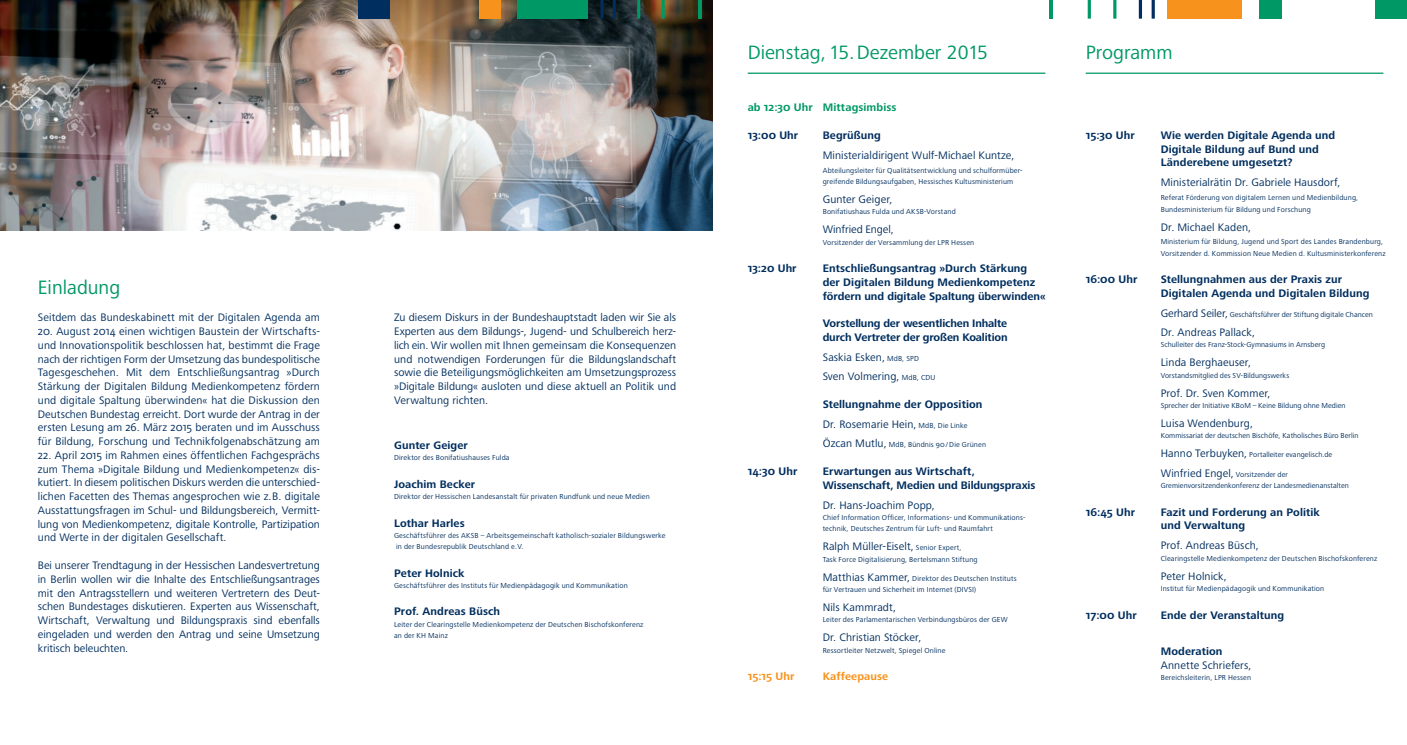
<style>
.page{position:relative;width:1407px;height:745px;background:#fff}
.page>*{position:absolute;margin:0;border:0;box-sizing:border-box;transform-origin:0 0}
.t1{font:20px "Frutiger Next Pro";color:#009864}
.t2{font:11.25px/13.8px "Frutiger Next Pro";letter-spacing:.005em;color:#002e5e;text-align:justify}
.t3{font:700 11.25px/13.8px "Frutiger Next Pro";letter-spacing:.005em;color:#002e5e}
.t4{font:700 11.25px "Frutiger Next Pro";letter-spacing:.005em;color:#009864}
.t5{font:700 11.25px "Frutiger Next Pro";letter-spacing:.005em;color:#f7931d}
.t6{font:7.5px/11.2px "Frutiger Next Pro";letter-spacing:.02em;color:#002e5e}
.s1{font-size:7.5px}
.s2{font-weight:400}
.s3{font-weight:400;font-size:7.5px}
.s4{font-size:11.25px}
</style>
<div class="page">
<hr style="left:748px;top:73px;width:297px;height:1px;background:#009864">
<img style="left:0;top:0;width:712px;height:230px">
<hr style="left:1085px;top:73px;width:298px;height:1px;background:#009864">
<hr style="left:1049px;top:0;width:3px;height:19px;background:#009864">
<svg style="left:1087px;top:0;width:4px;height:19px"></svg>
<hr style="left:1113px;top:0;width:3px;height:19px;background:#009864">
<hr style="left:1139px;top:0;width:3px;height:19px;background:#002e5e">
<svg style="left:1151px;top:0;width:4px;height:19px"></svg>
<div style="left:1168px;top:0;width:74px;height:19px;background:#f7931d"></div>
<div style="left:1258px;top:0;width:23px;height:19px;background:#009864"></div>
<div style="left:1376px;top:0;width:31px;height:19px;background:#009864"></div>
<hr style="left:699px;top:0;width:3px;height:19px;background:#009864">
<hr style="left:662px;top:0;width:3px;height:19px;background:#009864">
<hr style="left:637px;top:0;width:3px;height:19px;background:#009864">
<hr style="left:613px;top:0;width:3px;height:19px;background:#002e5e">
<hr style="left:600px;top:0;width:3px;height:19px;background:#002e5e">
<div style="left:517px;top:0;width:71px;height:19px;background:#009864"></div>
<div style="left:479px;top:0;width:22px;height:19px;background:#f7931d"></div>
<div style="left:358px;top:0;width:31px;height:19px;background:#002e5e"></div>
<h1 class="t1" style="left:38px;top:275px;width:84px">Einladung</h1>
<p class="t2" style="left:38px;top:310px;width:284px">Seitdem das Bundeskabinett mit der Digitalen Agenda am</p>
<p class="t2" style="left:38px;top:324px;width:284px">20. August 2014 einen wichtigen Baustein der Wirtschafts&shy;und Innovationspolitik beschlossen hat, bestimmt die Frage nach der richtigen Form der Umsetzung das bundespolitische Tagesgeschehen. Mit dem Entschließungsantrag »Durch Stärkung der Digitalen Bildung Medienkompetenz fördern und digitale Spaltung überwinden« hat die Diskussion den Deutschen Bundestag erreicht. Dort wurde der Antrag in der ersten Lesung am 26. März 2015 beraten und im Ausschuss für Bildung, Forschung und Technikfolgenabschätzung am</p>
<p class="t2" style="left:38px;top:448px;width:284px">22. April 2015 im Rahmen eines öffentlichen Fachgesprächs zum Thema »Digitale Bildung und Medienkompetenz« dis&shy;kutiert. In diesem politischen Diskurs werden die unterschied&shy;lichen Facetten des Themas angesprochen wie z. B. digitale Ausstattungsfragen im Schul- und Bildungsbereich, Vermitt&shy;lung von Medienkompetenz, digitale Kontrolle, Partizipation und Werte in der digitalen Gesellschaft.</p>
<p class="t2" style="left:38px;top:558px;width:284px">Bei unserer Trendtagung in der Hessischen Landesvertretung in Berlin wollen wir die Inhalte des Entschließungsantrages mit den Antragsstellern und weiteren Vertretern des Deut&shy;schen Bundestages diskutieren. Experten aus Wissenschaft, Wirtschaft, Verwaltung und Bildungspraxis sind ebenfalls eingeladen und werden den Antrag und seine Umsetzung kritisch beleuchten.</p>
<p class="t2" style="left:394px;top:310px;width:284px">Zu diesem Diskurs in der Bundeshauptstadt laden wir Sie als Experten aus dem Bildungs-, Jugend- und Schulbereich herz&shy;lich ein. Wir wollen mit Ihnen gemeinsam die Konsequenzen und notwendigen Forderungen für die Bildungslandschaft sowie die Beteiligungsmöglichkeiten am Umsetzungsprozess »Digitale Bildung« ausloten und diese aktuell an Politik und Verwaltung richten.</p>
<p class="t3" style="left:394px;top:438px;width:75px">Gunter Geiger</p>
<p class="t6" style="left:394px;top:452px;width:117px">Direktor des Bonifatiushauses Fulda</p>
<p class="t3" style="left:394px;top:477px;width:83px">Joachim Becker</p>
<p class="t6" style="left:394px;top:490px;width:257px">Direktor der Hessischen Landesanstalt für privaten Rundfunk und neue Medien</p>
<p class="t3" style="left:394px;top:515px;width:72px">Lothar Harles</p>
<p class="t6" style="left:394px;top:529px;width:273px">Geschäftsführer des AKSB – Arbeitsgemeinschaft katholisch-sozialer Bildungswerke in der Bundesrepublik Deutschland e. V.</p>
<p class="t3" style="left:394px;top:565px;width:72px">Peter Holnick</p>
<p class="t6" style="left:394px;top:579px;width:235px">Geschäftsführer des Instituts für Medienpädagogik und Kommunikation</p>
<p class="t3" style="left:394px;top:604px;width:108px">Prof. Andreas Büsch</p>
<p class="t6" style="left:394px;top:618px;width:251px">Leiter der Clearingstelle Medienkompetenz der Deutschen Bischofskonferenz an der KH Mainz</p>
<h1 class="t1" style="left:748px;top:41px;width:242px">Dienstag, 15. Dezember 2015</h1>
<p class="t4" style="left:748px;top:101px;width:150px">ab 12:30 Uhr Mittagsimbiss</p>
<p class="t3" style="left:748px;top:128px;width:52px">13:00 Uhr</p>
<p class="t3" style="left:823px;top:128px;width:60px">Begrüßung</p>
<p class="t2" style="left:823px;top:148px;width:193px">Ministerialdirigent Wulf-Michael Kuntze,</p>
<p class="t6" style="left:823px;top:164px;width:201px">Abteilungsleiter für Qualitätsentwicklung und schulformüber&shy;greifende Bildungsaufgaben, Hessisches Kultusministerium</p>
<p class="t2" style="left:823px;top:192px;width:71px">Gunter Geiger,</p>
<p class="t6" style="left:823px;top:206px;width:135px">Bonifatiushaus Fulda und AKSB-Vorstand</p>
<p class="t2" style="left:823px;top:223px;width:73px">Winfried Engel,</p>
<p class="t6" style="left:823px;top:236px;width:153px">Vorsitzender der Versammlung der LPR Hessen</p>
<p class="t3" style="left:748px;top:261px;width:50px">13:20 Uhr</p>
<p class="t3" style="left:823px;top:261px;width:225px">Entschließungsantrag »Durch Stärkung der Digitalen Bildung Medienkompetenz fördern und digitale Spaltung überwinden«</p>
<p class="t3" style="left:823px;top:316px;width:186px">Vorstellung der wesentlichen Inhalte durch Vertreter der großen Koalition</p>
<p class="t2" style="left:823px;top:347px;width:114px;line-height:19.1px">Saskia Esken, <span class="s1">MdB, SPD<br></span>Sven Volmering, <span class="s1">MdB, CDU</span></p>
<p class="t3" style="left:823px;top:394px;width:161px;line-height:20px">Stellungnahme der Opposition<br><span class="s2">Dr. Rosemarie Hein,</span> <span class="s3">MdB, Die Linke</span></p>
<p class="t6" style="left:823px;top:439px;width:165px"><span class="s4">Özcan Mutlu,</span> MdB, Bündnis 90/ Die Grünen</p>
<p class="t3" style="left:748px;top:464px;width:51px">14:30 Uhr</p>
<p class="t3" style="left:823px;top:464px;width:214px">Erwartungen aus Wirtschaft,<br>Wissenschaft, Medien und Bildungspraxis</p>
<p class="t2" style="left:823px;top:498px;width:114px">Dr. Hans-Joachim Popp,</p>
<p class="t6" style="left:823px;top:511px;width:204px">Chief Information Officer, Informations- und Kommunikations&shy;technik, Deutsches Zentrum für Luft- und Raumfahrt</p>
<p class="t2" style="left:823px;top:539px;width:140px">Ralph Müller-Eiselt, <span class="s1">Senior Expert,</span></p>
<p class="t6" style="left:823px;top:553px;width:156px">Task Force Digitalisierung, Bertelsmann Stiftung</p>
<p class="t6" style="left:823px;top:572px;width:195px"><span class="s4">Matthias Kammer,</span> Direktor des Deutschen Instituts für Vertrauen und Sicherheit im Internet (DIVSI)</p>
<p class="t2" style="left:823px;top:600px;width:75px">Nils Kammradt,</p>
<p class="t6" style="left:823px;top:613px;width:187px">Leiter des Parlamentarischen Verbindungsbüros der GEW</p>
<p class="t2" style="left:823px;top:630px;width:100px">Dr. Christian Stöcker,</p>
<p class="t6" style="left:823px;top:644px;width:124px">Ressortleiter Netzwelt, Spiegel Online</p>
<p class="t5" style="left:748px;top:669px;width:48px">15:15 Uhr</p>
<p class="t5" style="left:823px;top:669px;width:67px">Kaffeepause</p>
<h1 class="t1" style="left:1085px;top:41px;width:88px">Programm</h1>
<p class="t3" style="left:1085px;top:128px;width:51px">15:30 Uhr</p>
<p class="t3" style="left:1160px;top:128px;width:176px">Wie werden Digitale Agenda und<br>Digitale Bildung auf Bund und<br>Länderebene umgesetzt?</p>
<p class="t2" style="left:1160px;top:176px;width:181px">Ministerialrätin Dr. Gabriele Hausdorf,</p>
<p class="t6" style="left:1160px;top:192px;width:199px">Referat Förderung von digitalem Lernen und Medienbildung,<br>Bundesministerium für Bildung und Forschung</p>
<p class="t2" style="left:1160px;top:220px;width:92px">Dr. Michael Kaden,</p>
<p class="t6" style="left:1160px;top:236px;width:226px">Ministerium für Bildung, Jugend und Sport des Landes Brandenburg,<br>Vorsitzender d. Kommission Neue Medien d. Kultusministerkonferenz</p>
<p class="t3" style="left:1085px;top:272px;width:53px">16:00 Uhr</p>
<p class="t3" style="left:1160px;top:272px;width:210px">Stellungnahmen aus der Praxis zur<br>Digitalen Agenda und Digitalen Bildung</p>
<p class="t6" style="left:1160px;top:308px;width:214px"><span class="s4">Gerhard Seiler,</span> Geschäftsführer der Stiftung digitale Chancen</p>
<p class="t2" style="left:1160px;top:325px;width:96px">Dr. Andreas Pallack,</p>
<p class="t6" style="left:1160px;top:339px;width:166px">Schulleiter des Franz-Stock-Gymnasiums in Arnsberg</p>
<p class="t2" style="left:1160px;top:355px;width:92px">Linda Berghaeuser,</p>
<p class="t6" style="left:1160px;top:369px;width:130px">Vorstandsmitglied des SV-Bildungswerks</p>
<p class="t2" style="left:1160px;top:386px;width:111px">Prof. Dr. Sven Kommer,</p>
<p class="t6" style="left:1160px;top:399px;width:186px">Sprecher der Initiative KBoM – Keine Bildung ohne Medien</p>
<p class="t2" style="left:1160px;top:416px;width:94px">Luisa Wendenburg,</p>
<p class="t6" style="left:1160px;top:430px;width:199px">Kommissariat der deutschen Bischöfe, Katholisches Büro Berlin</p>
<p class="t6" style="left:1160px;top:449px;width:173px"><span class="s4">Hanno Terbuyken,</span> Portalleiter evangelisch.de</p>
<p class="t6" style="left:1160px;top:468px;width:190px"><span class="s4">Winfried Engel,</span> Vorsitzender der<br>Gremienvorsitzendenkonferenz der Landesmedienanstalten</p>
<p class="t3" style="left:1085px;top:504px;width:51px">16:45 Uhr</p>
<p class="t3" style="left:1160px;top:504px;width:161px">Fazit und Forderung an Politik und Verwaltung</p>
<p class="t2" style="left:1160px;top:538px;width:100px">Prof. Andreas Büsch,</p>
<p class="t6" style="left:1160px;top:552px;width:218px">Clearingstelle Medienkompetenz der Deutschen Bischofskonferenz</p>
<p class="t2" style="left:1160px;top:568px;width:68px">Peter Holnick,</p>
<p class="t6" style="left:1160px;top:582px;width:165px">Institut für Medienpädagogik und Kommunikation</p>
<p class="t3" style="left:1085px;top:607px;width:53px">17:00 Uhr</p>
<p class="t3" style="left:1160px;top:607px;width:125px">Ende der Veranstaltung</p>
<p class="t3" style="left:1160px;top:643px;width:63px">Moderation</p>
<p class="t2" style="left:1160px;top:657px;width:92px">Annette Schriefers,</p>
<p class="t6" style="left:1160px;top:671px;width:92px">Bereichsleiterin, LPR Hessen</p>
</div>
